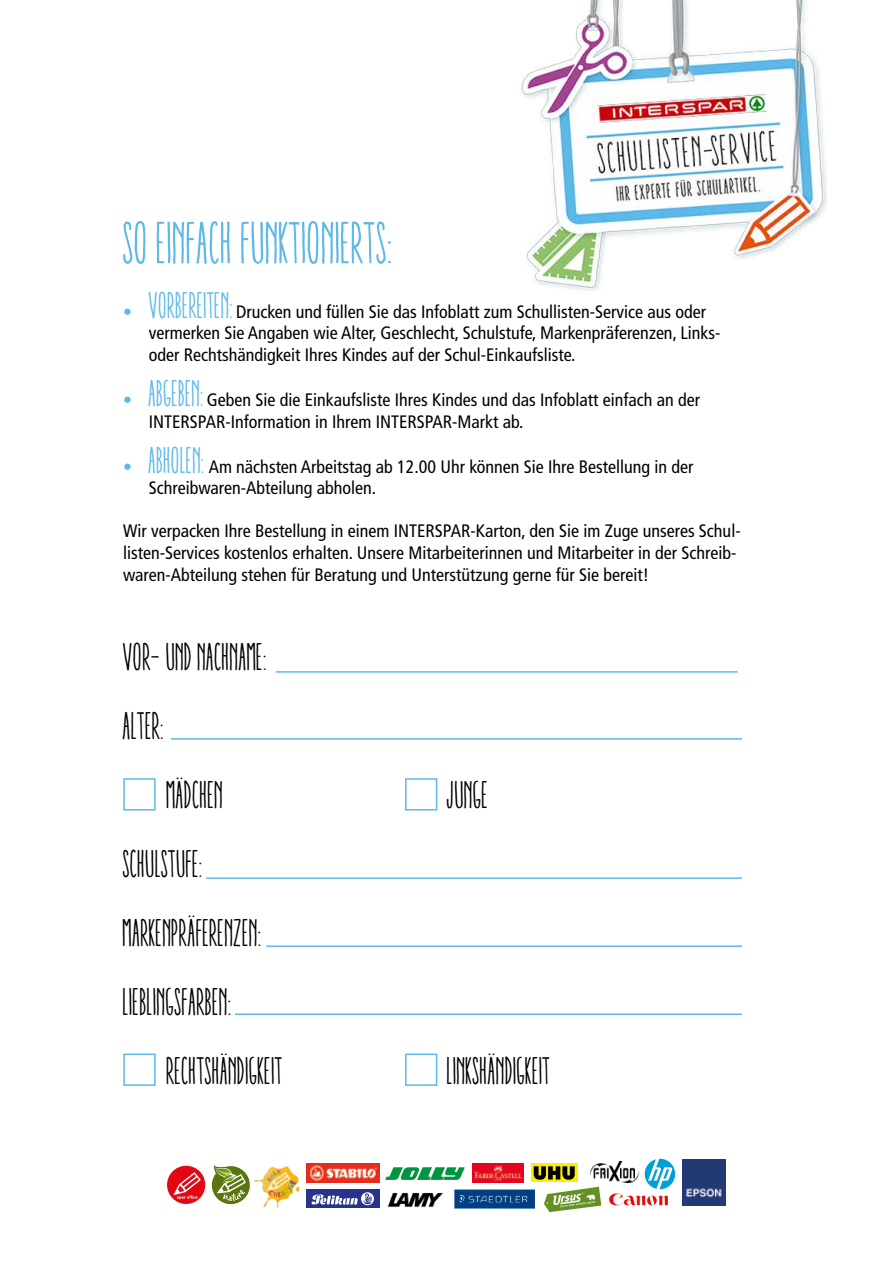
<style>
.page{position:relative;width:893px;height:1263px;background:#fff}
.page>*{position:absolute;margin:0;border:0;box-sizing:border-box;transform-origin:0 0}
.t1{font:ultra-condensed 60px "Aracne";color:#5eb9e8}
.t2{font:ultra-condensed 39px/69px "Aracne";color:#000}
.t3{font:condensed 18px/21.6px "Frutiger LT Std";color:#000}
.s1{color:#5eb9e8}
.s2{font-family:"Aracne";font-stretch:ultra-condensed;font-size:37.5px;color:#5eb9e8}
</style>
<div class="page">
<img style="left:521px;top:0;width:305px;height:291px">
<img style="left:306px;top:1164px;width:73px;height:18px">
<img style="left:473px;top:1164px;width:50px;height:18px">
<div style="left:531px;top:1163px;width:46px;height:19px;background:#ffed00"></div>
<svg style="left:534px;top:1166px;width:41px;height:14px"></svg>
<div style="left:306px;top:1190px;width:74px;height:18px;background:#28348b"></div>
<svg style="left:361px;top:1192px;width:13px;height:13px"></svg>
<svg style="left:312px;top:1193px;width:60px;height:12px"></svg>
<img style="left:387px;top:1192px;width:56px;height:16px">
<div style="left:455px;top:1190px;width:80px;height:18px;background:#004082"></div>
<svg style="left:458px;top:1194px;width:70px;height:9px"></svg>
<img style="left:590px;top:1161px;width:50px;height:22px">
<svg style="left:385px;top:1167px;width:80px;height:13px"></svg>
<svg style="left:544px;top:1187px;width:57px;height:25px"></svg>
<svg style="left:167px;top:1166px;width:38px;height:38px"></svg>
<img style="left:254px;top:1166px;width:46px;height:42px">
<svg style="left:212px;top:1165px;width:38px;height:39px"></svg>
<div style="left:246px;top:1163px;width:7px;height:7px;background:#fff"></div>
<svg style="left:645px;top:1159px;width:30px;height:30px"></svg>
<img style="left:609px;top:1193px;width:59px;height:12px">
<img style="left:682px;top:1159px;width:43px;height:46px">
<hr style="left:276px;top:671px;width:462px;height:2px;background:#5eb9e8">
<hr style="left:171px;top:738px;width:571px;height:2px;background:#5eb9e8">
<hr style="left:206px;top:877px;width:536px;height:2px;background:#5eb9e8">
<hr style="left:266px;top:945px;width:476px;height:2px;background:#5eb9e8">
<hr style="left:235px;top:1013px;width:507px;height:2px;background:#5eb9e8">
<div style="left:123px;top:778px;width:33px;height:32px;border:2px solid #5eb9e8"></div>
<div style="left:405px;top:778px;width:32px;height:32px;border:2px solid #5eb9e8"></div>
<div style="left:123px;top:1053px;width:33px;height:33px;border:2px solid #5eb9e8"></div>
<div style="left:405px;top:1053px;width:32px;height:33px;border:2px solid #5eb9e8"></div>
<h1 class="t1" style="left:123px;top:209px;width:272px">SO EINFACH FUNKTIONIERTS:</h1>
<p class="t3" style="left:149px;top:301px;width:573px;text-indent:-26px"><span class="s1">•</span> <span class="s2">VORBEREITEN:</span>Drucken und füllen Sie das Infoblatt zum Schullisten-Service aus oder vermerken Sie Angaben wie Alter, Geschlecht, Schulstufe, Markenpräferenzen, Links&shy;oder Rechtshändigkeit Ihres Kindes auf der Schul-Einkaufsliste.</p>
<p class="t3" style="left:149px;top:389px;width:553px;text-indent:-26px"><span class="s1">•</span> <span class="s2">ABGEBEN:</span>Geben Sie die Einkaufsliste Ihres Kindes und das Infoblatt einfach an der<br>INTERSPAR-Information in Ihrem INTERSPAR-Markt ab.</p>
<p class="t3" style="left:149px;top:456px;width:546px;text-indent:-26px"><span class="s1">•</span> <span class="s2">ABHOLEN:</span> Am nächsten Arbeitstag ab 12.00 Uhr können Sie Ihre Bestellung in der<br>Schreibwaren-Abteilung abholen.</p>
<p class="t3" style="left:123px;top:520px;width:619px">Wir verpacken Ihre Bestellung in einem INTERSPAR-Karton, den Sie im Zuge unseres Schul&shy;listen-Services kostenlos erhalten. Unsere Mitarbeiterinnen und Mitarbeiter in der Schreib&shy;waren-Abteilung stehen für Beratung und Unterstützung gerne für Sie bereit!</p>
<h2 class="t2" style="left:123px;top:622px;width:146px">VOR- UND NACHNAME:<br>ALTER:</h2>
<h2 class="t2" style="left:167px;top:760px;width:58px">MÄDCHEN</h2>
<h2 class="t2" style="left:447px;top:760px;width:43px">JUNGE</h2>
<h2 class="t2" style="left:123px;top:829px;width:82px">SCHULSTUFE:</h2>
<h2 class="t2" style="left:123px;top:898px;width:140px">MARKENPRÄFERENZEN:</h2>
<h2 class="t2" style="left:123px;top:967px;width:111px">LIEBLINGSFARBEN:</h2>
<h2 class="t2" style="left:167px;top:1036px;width:118px">RECHTSHÄNDIGKEIT</h2>
<h2 class="t2" style="left:447px;top:1036px;width:105px">LINKSHÄNDIGKEIT</h2>
</div>
